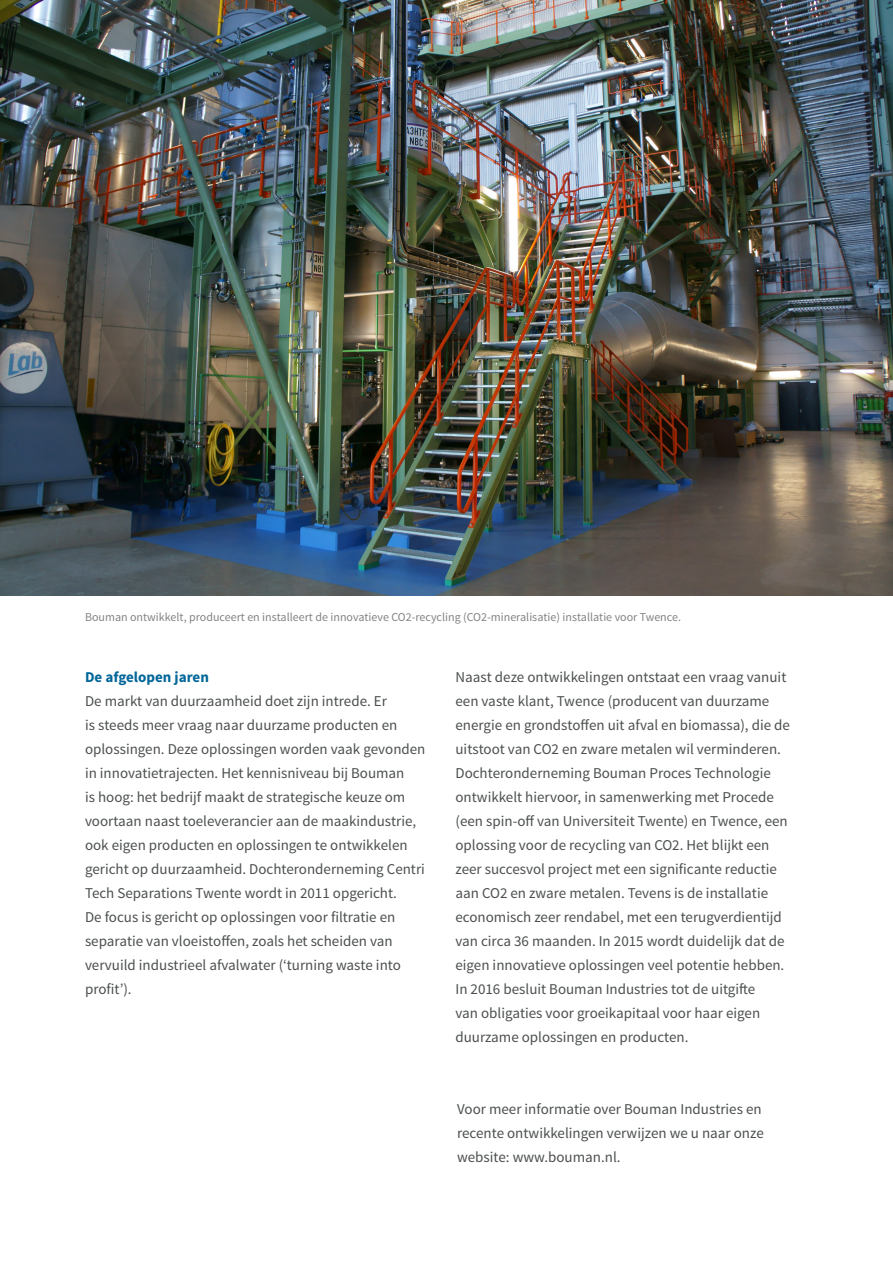
<style>
.page{position:relative;width:893px;height:1263px;background:#fff}
.page>*{position:absolute;margin:0;border:0;box-sizing:border-box;transform-origin:0 0}
.Paragraph{font:15px/24px "Source Sans Pro";color:#4c4f50}
.Header_04{font:700 15px "Source Sans Pro";color:#069}
.Copyright{font:12px "Source Sans Pro";color:#848384}
</style>
<div class="page">
<img style="left:0;top:0;width:893px;height:595px">
<p class="Copyright" style="left:85px;top:610px;width:597px">Bouman ontwikkelt, produceert en installeert de innovatieve CO2-recycling (CO2-mineralisatie) installatie voor Twence.</p>
<p class="Header_04" style="left:85px;top:667px;width:125px">De afgelopen jaren</p>
<p class="Paragraph" style="left:85px;top:689px;width:342px">De markt van duurzaamheid doet zijn intrede. Er<br>is steeds meer vraag naar duurzame producten en oplossingen. Deze oplossingen worden vaak gevonden in innovatietrajecten. Het kennisniveau bij Bouman<br>is hoog: het bedrijf maakt de strategische keuze om voortaan naast toeleverancier aan de maakindustrie, ook eigen producten en oplossingen te ontwikkelen gericht op duurzaamheid. Dochteronderneming Centri Tech Separations Twente wordt in 2011 opgericht.<br>De focus is gericht op oplossingen voor filtratie en separatie van vloeistoffen, zoals het scheiden van vervuild industrieel afvalwater (‘turning waste into profit’).</p>
<p class="Paragraph" style="left:455px;top:665px;width:336px">Naast deze ontwikkelingen ontstaat een vraag vanuit een vaste klant, Twence (producent van duurzame energie en grondstoffen uit afval en biomassa), die de uitstoot van CO2 en zware metalen wil verminderen.<br>Dochteronderneming Bouman Proces Technologie ontwikkelt hiervoor, in samenwerking met Procede (een spin-off van Universiteit Twente) en Twence, een oplossing voor de recycling van CO2. Het blijkt een zeer succesvol project met een significante reductie aan CO2 en zware metalen. Tevens is de installatie economisch zeer rendabel, met een terugverdientijd van circa 36 maanden. In 2015 wordt duidelijk dat de eigen innovatieve oplossingen veel potentie hebben.<br>In 2016 besluit Bouman Industries tot de uitgifte<br>van obligaties voor groeikapitaal voor haar eigen duurzame oplossingen en producten.</p>
<p class="Paragraph" style="left:457px;top:1097px;width:308px">Voor meer informatie over Bouman Industries en recente ontwikkelingen verwijzen we u naar onze website: www.bouman.nl.</p>
</div>
